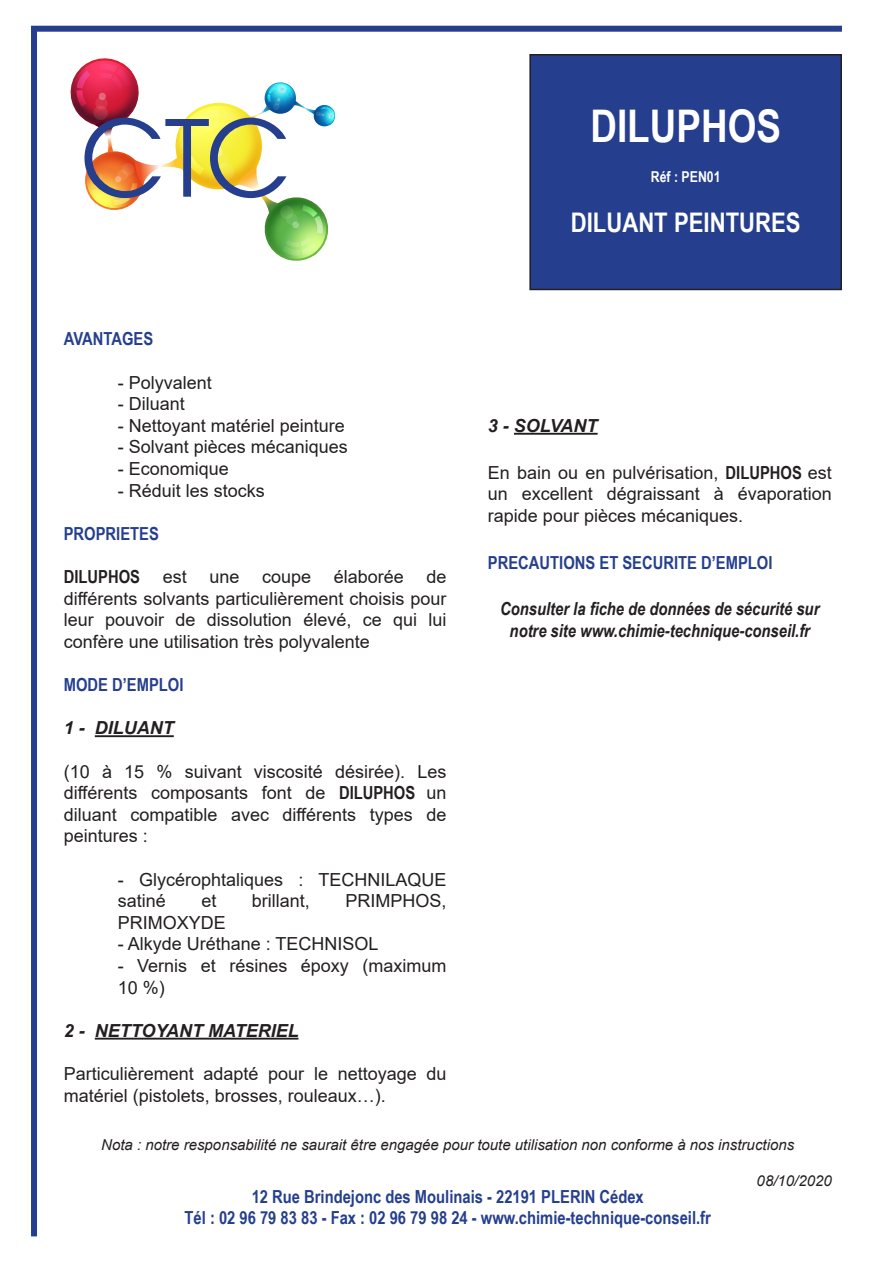
<style>
.page{position:relative;width:893px;height:1263px;background:#fff}
.page>*{position:absolute;margin:0;border:0;box-sizing:border-box;transform-origin:0 0}
.t1{font:700 45px "Arial Narrow";color:#fff}
.t2{font:700 27px "Arial Narrow";color:#fff}
.t3{font:18px/21.6px "Arial";color:#231f20}
.t4{font:700 18px "Arial Narrow";color:#253f8e}
.t5{font:italic 700 18px/21.6px "Arial Narrow";color:#231f20;text-align:center}
.t6{font:italic 700 18px "Arial";color:#231f20}
.t7{font:700 18px "Arial Narrow";color:#231f20}
.t8{font:italic 15px "Arial";color:#231f20}
.t9{font:700 15px "Arial Narrow";color:#fff}
.s1{font-family:"Arial Narrow";font-weight:700}
</style>
<div class="page">
<hr style="left:95px;top:735px;width:79px;height:2px;background:#231f20">
<hr style="left:95px;top:1038px;width:203px;height:1px;background:#231f20">
<hr style="left:514px;top:433px;width:84px;height:2px;background:#231f20">
<div style="left:530px;top:55px;width:311px;height:234px;background:#253f8e"></div>
<div style="left:529px;top:54px;width:313px;height:236px;border:2px solid #231f20"></div>
<img style="left:70px;top:58px;width:266px;height:203px">
<div style="left:31px;top:26px;width:811px;height:6px;background:#253f8e"></div>
<div style="left:31px;top:29px;width:6px;height:1207px;background:#253f8e"></div>
<p class="t4" style="left:64px;top:325px;width:91px">AVANTAGES</p>
<p class="t3" style="left:118px;top:371px;width:96px">- Polyvalent</p>
<p class="t3" style="left:118px;top:393px;width:69px">- Diluant</p>
<p class="t3" style="left:118px;top:415px;width:229px">- Nettoyant matériel peinture</p>
<p class="t3" style="left:118px;top:436px;width:232px">- Solvant pièces mécaniques</p>
<p class="t3" style="left:118px;top:458px;width:113px">- Economique</p>
<p class="t3" style="left:118px;top:479px;width:149px">- Réduit les stocks</p>
<p class="t4" style="left:64px;top:520px;width:97px">PROPRIETES</p>
<p class="t7" style="left:64px;top:563px;width:78px">DILUPHOS</p>
<p class="t3" style="left:163px;top:566px;width:26px">est</p>
<p class="t3" style="left:209px;top:566px;width:32px">une</p>
<p class="t3" style="left:262px;top:566px;width:51px">coupe</p>
<p class="t3" style="left:334px;top:566px;width:72px">élaborée</p>
<p class="t3" style="left:426px;top:566px;width:22px">de</p>
<p class="t3" style="left:64px;top:587px;width:384px;text-align:justify">différents solvants particulièrement choisis pour leur pouvoir de dissolution élevé, ce qui lui confère une utilisation très polyvalente</p>
<p class="t4" style="left:64px;top:671px;width:121px">MODE D’EMPLOI</p>
<p class="t6" style="left:64px;top:716px;width:111px">1 - DILUANT</p>
<p class="t3" style="left:64px;top:760px;width:384px">(10 à 15 % suivant viscosité désirée). Les</p>
<p class="t3" style="left:64px;top:782px;width:384px">différents composants font de <span class="s1">DILUPHOS</span> un</p>
<p class="t3" style="left:64px;top:803px;width:384px">diluant compatible avec différents types de</p>
<p class="t3" style="left:64px;top:825px;width:86px">peintures :</p>
<p class="t3" style="left:118px;top:868px;width:330px">- Glycérophtaliques : TECHNILAQUE</p>
<p class="t3" style="left:118px;top:890px;width:50px">satiné</p>
<p class="t3" style="left:201px;top:890px;width:17px">et</p>
<p class="t3" style="left:252px;top:890px;width:60px">brillant,</p>
<p class="t3" style="left:345px;top:890px;width:103px">PRIMPHOS,</p>
<p class="t3" style="left:118px;top:911px;width:110px">PRIMOXYDE</p>
<p class="t3" style="left:118px;top:933px;width:262px">- Alkyde Uréthane : TECHNISOL</p>
<p class="t3" style="left:118px;top:955px;width:330px">- Vernis et résines époxy (maximum</p>
<p class="t3" style="left:118px;top:976px;width:49px">10 %)</p>
<p class="t6" style="left:64px;top:1018px;width:237px">2 - NETTOYANT MATERIEL</p>
<p class="t3" style="left:64px;top:1063px;width:384px">Particulièrement adapté pour le nettoyage du matériel (pistolets, brosses, rouleaux…).</p>
<p class="t1" style="left:590px;top:92px;width:192px">DILUPHOS</p>
<p class="t9" style="left:651px;top:165px;width:71px">Réf : PEN01</p>
<p class="t2" style="left:571px;top:202px;width:232px">DILUANT PEINTURES</p>
<p class="t6" style="left:488px;top:413px;width:111px">3 - SOLVANT</p>
<p class="t3" style="left:488px;top:461px;width:345px">En bain ou en pulvérisation, <span class="s1">DILUPHOS</span> est un excellent dégraissant à évaporation</p>
<p class="t3" style="left:488px;top:505px;width:257px">rapide pour pièces mécaniques.</p>
<p class="t4" style="left:488px;top:549px;width:286px">PRECAUTIONS ET SECURITE D’EMPLOI</p>
<p class="t5" style="left:500px;top:597px;width:321px">Consulter la fiche de données de sécurité sur notre site www.chimie-technique-conseil.fr</p>
<p class="t8" style="left:101px;top:1134px;width:694px">Nota : notre responsabilité ne saurait être engagée pour toute utilisation non conforme à nos instructions</p>
<p class="t8" style="left:757px;top:1170px;width:77px">08/10/2020</p>
<p class="t4" style="left:252px;top:1183px;width:394px">12 Rue Brindejonc des Moulinais - 22191 PLERIN Cédex</p>
<p class="t4" style="left:185px;top:1204px;width:528px">Tél : 02 96 79 83 83 - Fax : 02 96 79 98 24 - www.chimie-technique-conseil.fr</p>
</div>
